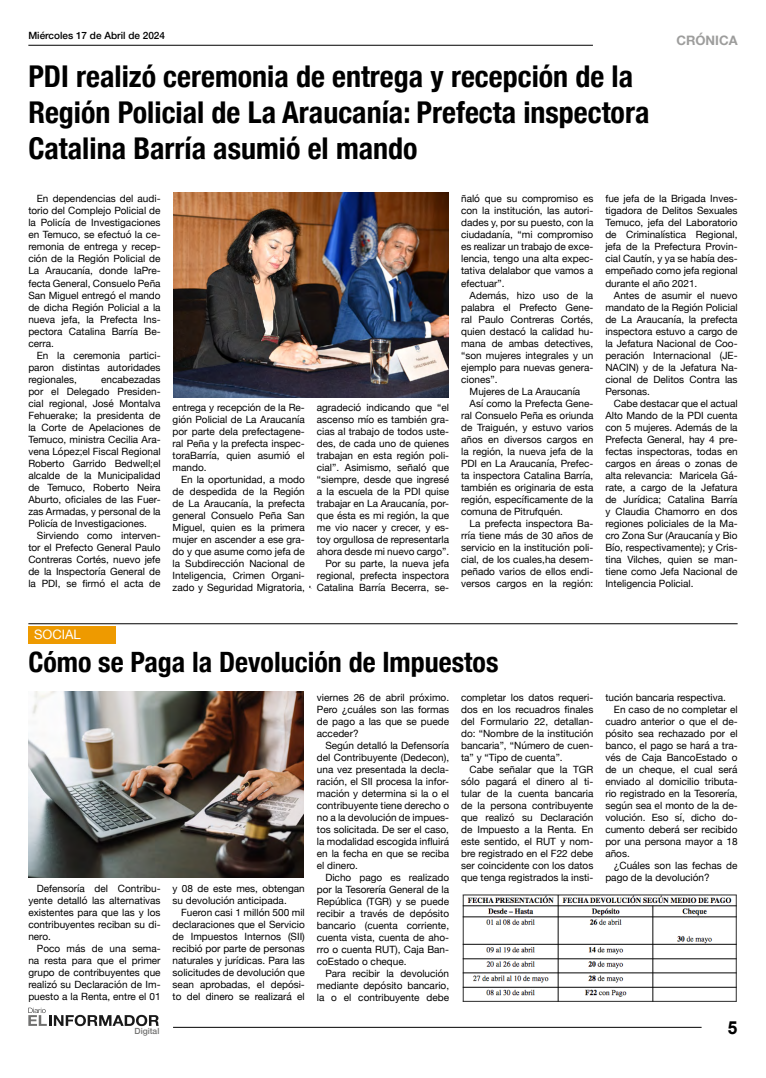
<style>
.page{position:relative;width:766px;height:1078px;background:#fff}
.page>*{position:absolute;margin:0;border:0;box-sizing:border-box;transform-origin:0 0}
.t1{font:700 condensed 30px/36px "Helvetica Neue";color:#000}
.t2{font:700 condensed 28px "Helvetica Neue";color:#000}
.t3{font:700 18px "Arial";color:#000}
.t4{font:700 13px "Helvetica Neue";color:#9d9d9c}
.t5{font:13px "Helvetica Neue";color:#fff}
.t6{font:10px/12px "Helvetica Neue";color:#000;text-align:justify}
.t7{font:500 10px "Helvetica Neue";color:#000}
.t8{font:500 8.5px "Helvetica Neue";color:#717170}
</style>
<div class="page">
<hr style="left:28px;top:45px;width:564px;height:1px;background:#000">
<hr style="left:173px;top:1026px;width:528px;height:1px;background:#000">
<svg style="left:28px;top:1007px;width:131px;height:18px"></svg>
<div style="left:28px;top:626px;width:88px;height:18px;background:#ee9a00"></div>
<hr style="left:28px;top:623px;width:709px;height:1px;background:#000">
<img style="left:462px;top:894px;width:275px;height:107px">
<img style="left:173px;top:193px;width:275px;height:204px">
<img style="left:28px;top:691px;width:275px;height:186px">
<p class="t7" style="left:28px;top:28px;width:138px">Miércoles 17 de Abril de 2024</p>
<h1 class="t1" style="left:28px;top:56px;width:622px">PDI realizó ceremonia de entrega y recepción de la<br>Región Policial de La Araucanía: Prefecta inspectora<br>Catalina Barría asumió el mando</h1>
<h3 class="t4" style="left:676px;top:30px;width:63px">CRÓNICA</h3>
<p class="t6" style="left:28px;top:193px;width:134px;text-indent:8px">En dependencias del audi&shy;torio del Complejo Policial de la Policía de Investigaciones en Temuco, se efectuó la ce&shy;remonia de entrega y recep&shy;ción de la Región Policial de La Araucanía, donde laPre&shy;fecta General, Consuelo Peña San Miguel entregó el mando de dicha Región Policial a la nueva jefa, la Prefecta Ins&shy;pectora Catalina Barría Be&shy;cerra.</p>
<p class="t6" style="left:28px;top:349px;width:134px;text-indent:8px">En la ceremonia partici&shy;paron distintas autoridades regionales,</p>
<p class="t6" style="left:28px;top:373px;width:134px;text-indent:73px">encabezadas por el Delegado Presiden&shy;cial regional, José Montalva Fehuerake; la presidenta de la Corte de Apelaciones de Temuco, ministra Cecilia Ara&shy;vena López;el Fiscal Regional Roberto Garrido Bedwell;el alcalde de la Municipalidad de Temuco, Roberto Neira Aburto, oficiales de las Fuer&shy;zas Armadas, y personal de la Policía de Investigaciones.</p>
<p class="t6" style="left:28px;top:529px;width:134px;text-indent:8px">Sirviendo como interven&shy;tor el Prefecto General Paulo Contreras Cortés, nuevo jefe de la Inspectoría General de la PDI, se firmó el acta de</p>
<p class="t6" style="left:172px;top:402px;width:134px">entrega y recepción de la Re&shy;gión Policial de La Araucanía por parte dela prefectagene&shy;ral Peña y la prefecta inspec&shy;toraBarría, quien asumió el mando.</p>
<p class="t6" style="left:172px;top:474px;width:134px;text-indent:8px">En la oportunidad, a modo de despedida de la Región de La Araucanía, la prefecta general Consuelo Peña San Miguel, quien es la primera mujer en ascender a ese gra&shy;do y que asume como jefa de la Subdirección Nacional de Inteligencia, Crimen Organi&shy;zado y Seguridad Migratoria,</p>
<p class="t6" style="left:317px;top:402px;width:134px;text-align:right">agradeció indicando que “el ascenso mío es también gra&shy;cias al trabajo de todos uste&shy;des, de cada uno de quienes trabajan en esta región poli&shy;cial”. Asimismo, señaló que “siempre, desde que ingresé a la escuela de la PDI quise trabajar en La Araucanía, por&shy;que ésta es mi región, la que me vio nacer y crecer, y es&shy;toy orgullosa de representarla ahora desde mi nuevo cargo”.<br>Por su parte, la nueva jefa regional, prefecta inspectora<br>Catalina Barría Becerra, se-</p>
<p class="t6" style="left:461px;top:193px;width:134px">ñaló que su compromiso es con la institución, las autori&shy;dades y, por su puesto, con la ciudadanía, “mi compromiso es realizar un trabajo de exce&shy;lencia, tengo una alta expec&shy;tativa delalabor que vamos a efectuar”.</p>
<p class="t6" style="left:461px;top:289px;width:134px;text-indent:8px">Además, hizo uso de la palabra el Prefecto Gene&shy;ral Paulo Contreras Cortés, quien destacó la calidad hu&shy;mana de ambas detectives, “son mujeres integrales y un ejemplo para nuevas genera&shy;ciones”.</p>
<p class="t6" style="left:469px;top:385px;width:112px">Mujeres de La Araucanía</p>
<p class="t6" style="left:469px;top:397px;width:125px">Así como la Prefecta Gene-</p>
<p class="t6" style="left:461px;top:409px;width:134px">ral Consuelo Peña es oriunda</p>
<p class="t6" style="left:461px;top:421px;width:134px">de Traiguén, y estuvo varios</p>
<p class="t6" style="left:461px;top:433px;width:134px">años en diversos cargos en</p>
<p class="t6" style="left:461px;top:445px;width:134px">la región, la nueva jefa de la</p>
<p class="t6" style="left:461px;top:457px;width:134px">PDI en La Araucanía, Prefec-</p>
<p class="t6" style="left:461px;top:469px;width:134px">ta inspectora Catalina Barría,</p>
<p class="t6" style="left:461px;top:481px;width:134px">también es originaria de esta</p>
<p class="t6" style="left:461px;top:493px;width:134px">región, específicamente de la</p>
<p class="t6" style="left:461px;top:505px;width:103px">comuna de Pitrufquén.</p>
<p class="t6" style="left:469px;top:517px;width:125px">La prefecta inspectora Ba-</p>
<p class="t6" style="left:461px;top:529px;width:134px">rría tiene más de 30 años de</p>
<p class="t6" style="left:461px;top:541px;width:134px">servicio en la institución poli-</p>
<p class="t6" style="left:461px;top:553px;width:134px">cial, de los cuales,ha desem-</p>
<p class="t6" style="left:461px;top:565px;width:134px">peñado varios de ellos endi-</p>
<p class="t6" style="left:461px;top:577px;width:134px">versos cargos en la región:</p>
<p class="t6" style="left:605px;top:193px;width:134px">fue jefa de la Brigada Inves&shy;tigadora de Delitos Sexuales Temuco, jefa del Laboratorio de Criminalística Regional, jefa de la Prefectura Provin&shy;cial Cautín, y ya se había des&shy;empeñado como jefa regional durante el año 2021.</p>
<p class="t6" style="left:605px;top:289px;width:134px;text-indent:8px">Antes de asumir el nuevo mandato de la Región Policial de La Araucanía, la prefecta inspectora estuvo a cargo de la Jefatura Nacional de Coo&shy;peración Internacional (JE-NACIN) y de la Jefatura Na&shy;cional de Delitos Contra las Personas.</p>
<p class="t6" style="left:605px;top:397px;width:134px;text-indent:8px">Cabe destacar que el actual Alto Mando de la PDI cuenta con 5 mujeres. Además de la Prefecta General, hay 4 pre&shy;fectas inspectoras, todas en cargos en áreas o zonas de alta relevancia: Maricela Gá&shy;rate, a cargo de la Jefatura de Jurídica; Catalina Barría y Claudia Chamorro en dos regiones policiales de la Ma&shy;cro Zona Sur (Araucanía y Bio Bío, respectivamente); y Cris&shy;tina Vilches, quien se man&shy;tiene como Jefa Nacional de Inteligencia Policial.</p>
<h3 class="t5" style="left:34px;top:624px;width:48px">SOCIAL</h3>
<h2 class="t2" style="left:28px;top:638px;width:471px">Cómo se Paga la Devolución de Impuestos</h2>
<p class="t6" style="left:28px;top:882px;width:134px;text-indent:8px">Defensoría del Contribu&shy;yente detalló las alternativas existentes para que las y los contribuyentes reciban su di&shy;nero.</p>
<p class="t6" style="left:28px;top:942px;width:134px;text-indent:8px">Poco más de una sema&shy;na resta para que el primer grupo de contribuyentes que realizó su Declaración de Im&shy;puesto a la Renta, entre el 01</p>
<p class="t6" style="left:172px;top:882px;width:134px">y 08 de este mes, obtengan su devolución anticipada.</p>
<p class="t6" style="left:172px;top:906px;width:134px;text-indent:8px">Fueron casi 1 millón 500 mil declaraciones que el Servicio de Impuestos Internos (SII) recibió por parte de personas naturales y jurídicas. Para las solicitudes de devolución que sean aprobadas, el depósi&shy;to del dinero se realizará el</p>
<p class="t6" style="left:317px;top:691px;width:134px">viernes 26 de abril próximo.<br>Pero ¿cuáles son las formas de pago a las que se puede acceder?</p>
<p class="t6" style="left:317px;top:739px;width:134px;text-indent:9px">Según detalló la Defensoría del Contribuyente (Dedecon), una vez presentada la decla&shy;ración, el SII procesa la infor&shy;mación y determina si la o el contribuyente tiene derecho o no a la devolución de impues&shy;tos solicitada. De ser el caso, la modalidad escogida influirá en la fecha en que se reciba el dinero.</p>
<p class="t6" style="left:317px;top:871px;width:134px;text-indent:8px">Dicho pago es realizado por la Tesorería General de la República (TGR) y se puede recibir a través de depósito bancario (cuenta corriente, cuenta vista, cuenta de aho&shy;rro o cuenta RUT), Caja Ban&shy;coEstado o cheque.</p>
<p class="t6" style="left:317px;top:967px;width:134px;text-indent:8px">Para recibir la devolución mediante depósito bancario, la o el contribuyente debe</p>
<p class="t6" style="left:461px;top:691px;width:134px">completar los datos requeri&shy;dos en los recuadros finales del Formulario 22, detallan&shy;do: “Nombre de la institución bancaria”, “Número de cuen&shy;ta” y “Tipo de cuenta”.</p>
<p class="t6" style="left:461px;top:763px;width:134px;text-indent:8px">Cabe señalar que la TGR sólo pagará el dinero al ti&shy;tular de la cuenta bancaria de la persona contribuyente que realizó su Declaración de Impuesto a la Renta. En este sentido, el RUT y nom&shy;bre registrado en el F22 debe ser coincidente con los datos que tenga registrados la insti-</p>
<p class="t6" style="left:605px;top:691px;width:122px">tución bancaria respectiva.</p>
<p class="t6" style="left:613px;top:703px;width:125px">En caso de no completar el</p>
<p class="t6" style="left:605px;top:715px;width:134px">cuadro anterior o que el de-</p>
<p class="t6" style="left:605px;top:727px;width:134px">pósito sea rechazado por el</p>
<p class="t6" style="left:605px;top:739px;width:134px">banco, el pago se hará a tra-</p>
<p class="t6" style="left:605px;top:751px;width:134px">vés de Caja BancoEstado o</p>
<p class="t6" style="left:605px;top:763px;width:134px">de un cheque, el cual será</p>
<p class="t6" style="left:605px;top:775px;width:134px">enviado al domicilio tributa-</p>
<p class="t6" style="left:605px;top:787px;width:134px">rio registrado en la Tesorería,</p>
<p class="t6" style="left:605px;top:799px;width:134px">según sea el monto de la de-</p>
<p class="t6" style="left:605px;top:811px;width:134px">volución. Eso sí, dicho do-</p>
<p class="t6" style="left:605px;top:823px;width:134px">cumento deberá ser recibido</p>
<p class="t6" style="left:605px;top:835px;width:134px">por una persona mayor a 18</p>
<p class="t6" style="left:605px;top:847px;width:26px">años.</p>
<p class="t6" style="left:613px;top:859px;width:125px">¿Cuáles son las fechas de</p>
<p class="t6" style="left:605px;top:871px;width:106px">pago de la devolución?</p>
<p class="t8" style="left:134px;top:1023px;width:26px">Digital</p>
<h3 class="t3" style="left:727px;top:1015px;width:12px">5</h3>
</div>
